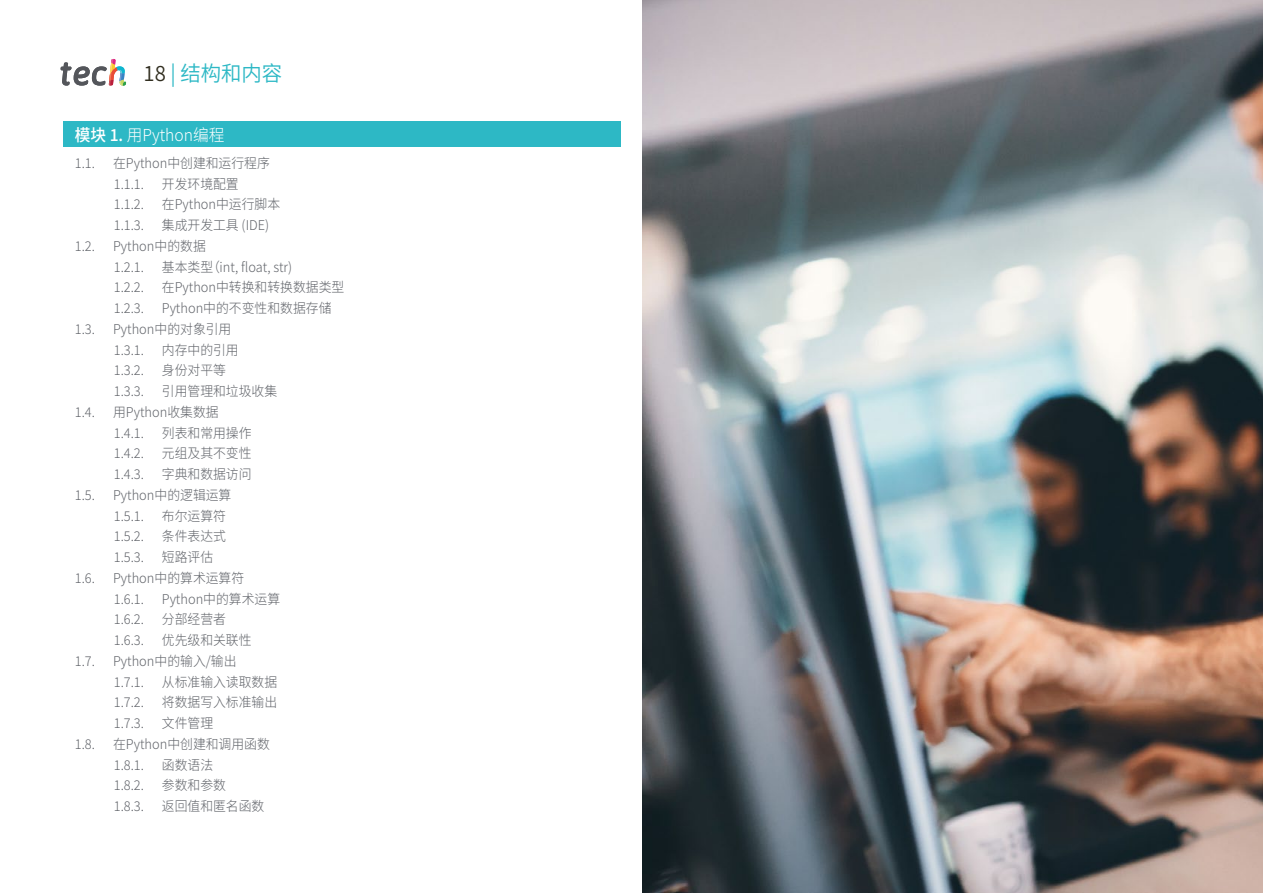
<style>
.page{position:relative;width:1263px;height:893px;background:#fff}
.page>*{position:absolute;margin:0;border:0;box-sizing:border-box;transform-origin:0 0}
.t1{font:21px "Source Han Sans CN";color:#2db8c5}
.t2{font:300 16.5px "Source Han Sans CN";color:#fff;scale:.95 1}
.t3{font:300 13.5px/20.7px "Source Han Sans CN";color:#61646a;scale:.95 1}
.s1{color:#312e20}
.s2{font-weight:500}
</style>
<div class="page">
<img style="left:642px;top:0;width:621px;height:893px">
<div style="left:64px;top:121px;width:557px;height:26px;background:#2db8c5"></div>
<svg style="left:61px;top:59px;width:65px;height:27px"></svg>
<h1 class="t1" style="left:144px;top:61px;width:140px"><span class="s1">18</span> | 结构和内容</h1>
<p class="t2" style="left:75px;top:125px;width:159px"><span class="s2">模块 1.</span> 用Python编程</p>
<p class="t3" style="left:75px;top:153px;width:23px">1.1.</p>
<p class="t3" style="left:113px;top:153px;width:167px">在Python中创建和运行程序<br>1.1.1.</p>
<p class="t3" style="left:162px;top:174px;width:83px">开发环境配置</p>
<p class="t3" style="left:114px;top:194px;width:33px">1.1.2.</p>
<p class="t3" style="left:162px;top:194px;width:126px">在Python中运行脚本</p>
<p class="t3" style="left:114px;top:215px;width:33px">1.1.3.</p>
<p class="t3" style="left:162px;top:215px;width:114px">集成开发工具 (IDE)</p>
<p class="t3" style="left:75px;top:236px;width:23px">1.2.</p>
<p class="t3" style="left:113px;top:236px;width:99px">Python中的数据<br>1.2.1.</p>
<p class="t3" style="left:162px;top:257px;width:139px">基本类型（int, float, str)</p>
<p class="t3" style="left:114px;top:277px;width:33px">1.2.2.</p>
<p class="t3" style="left:162px;top:277px;width:194px">在Python中转换和转换数据类型</p>
<p class="t3" style="left:114px;top:298px;width:33px">1.2.3.</p>
<p class="t3" style="left:162px;top:298px;width:180px">Python中的不变性和数据存储</p>
<p class="t3" style="left:75px;top:319px;width:23px">1.3.</p>
<p class="t3" style="left:113px;top:319px;width:126px">Python中的对象引用<br>1.3.1.</p>
<p class="t3" style="left:162px;top:340px;width:83px">内存中的引用</p>
<p class="t3" style="left:114px;top:360px;width:33px">1.3.2.</p>
<p class="t3" style="left:162px;top:360px;width:69px">身份对平等</p>
<p class="t3" style="left:114px;top:381px;width:33px">1.3.3.</p>
<p class="t3" style="left:162px;top:381px;width:123px">引用管理和垃圾收集</p>
<p class="t3" style="left:75px;top:402px;width:23px">1.4.</p>
<p class="t3" style="left:113px;top:402px;width:113px">用Python收集数据<br>1.4.1.</p>
<p class="t3" style="left:162px;top:423px;width:96px">列表和常用操作</p>
<p class="t3" style="left:114px;top:443px;width:33px">1.4.2.</p>
<p class="t3" style="left:162px;top:443px;width:96px">元组及其不变性</p>
<p class="t3" style="left:114px;top:464px;width:33px">1.4.3.</p>
<p class="t3" style="left:162px;top:464px;width:96px">字典和数据访问</p>
<p class="t3" style="left:75px;top:485px;width:23px">1.5.</p>
<p class="t3" style="left:113px;top:485px;width:126px">Python中的逻辑运算<br>1.5.1.</p>
<p class="t3" style="left:162px;top:506px;width:69px">布尔运算符</p>
<p class="t3" style="left:114px;top:526px;width:33px">1.5.2.</p>
<p class="t3" style="left:162px;top:526px;width:69px">条件表达式</p>
<p class="t3" style="left:114px;top:547px;width:33px">1.5.3.</p>
<p class="t3" style="left:162px;top:547px;width:55px">短路评估</p>
<p class="t3" style="left:75px;top:568px;width:23px">1.6.</p>
<p class="t3" style="left:113px;top:568px;width:140px">Python中的算术运算符<br>1.6.1.</p>
<p class="t3" style="left:162px;top:589px;width:126px">Python中的算术运算</p>
<p class="t3" style="left:114px;top:609px;width:33px">1.6.2.</p>
<p class="t3" style="left:162px;top:609px;width:69px">分部经营者</p>
<p class="t3" style="left:114px;top:630px;width:33px">1.6.3.</p>
<p class="t3" style="left:162px;top:630px;width:96px">优先级和关联性</p>
<p class="t3" style="left:75px;top:651px;width:23px">1.7.</p>
<p class="t3" style="left:113px;top:651px;width:131px">Python中的输入/输出<br>1.7.1.</p>
<p class="t3" style="left:162px;top:672px;width:123px">从标准输入读取数据</p>
<p class="t3" style="left:114px;top:692px;width:33px">1.7.2.</p>
<p class="t3" style="left:162px;top:692px;width:123px">将数据写入标准输出</p>
<p class="t3" style="left:114px;top:713px;width:33px">1.7.3.</p>
<p class="t3" style="left:162px;top:713px;width:55px">文件管理</p>
<p class="t3" style="left:75px;top:734px;width:23px">1.8.</p>
<p class="t3" style="left:113px;top:734px;width:167px">在Python中创建和调用函数<br>1.8.1.</p>
<p class="t3" style="left:162px;top:755px;width:55px">函数语法</p>
<p class="t3" style="left:114px;top:775px;width:33px">1.8.2.</p>
<p class="t3" style="left:162px;top:775px;width:69px">参数和参数</p>
<p class="t3" style="left:114px;top:796px;width:33px">1.8.3.</p>
<p class="t3" style="left:162px;top:796px;width:109px">返回值和匿名函数</p>
</div>
